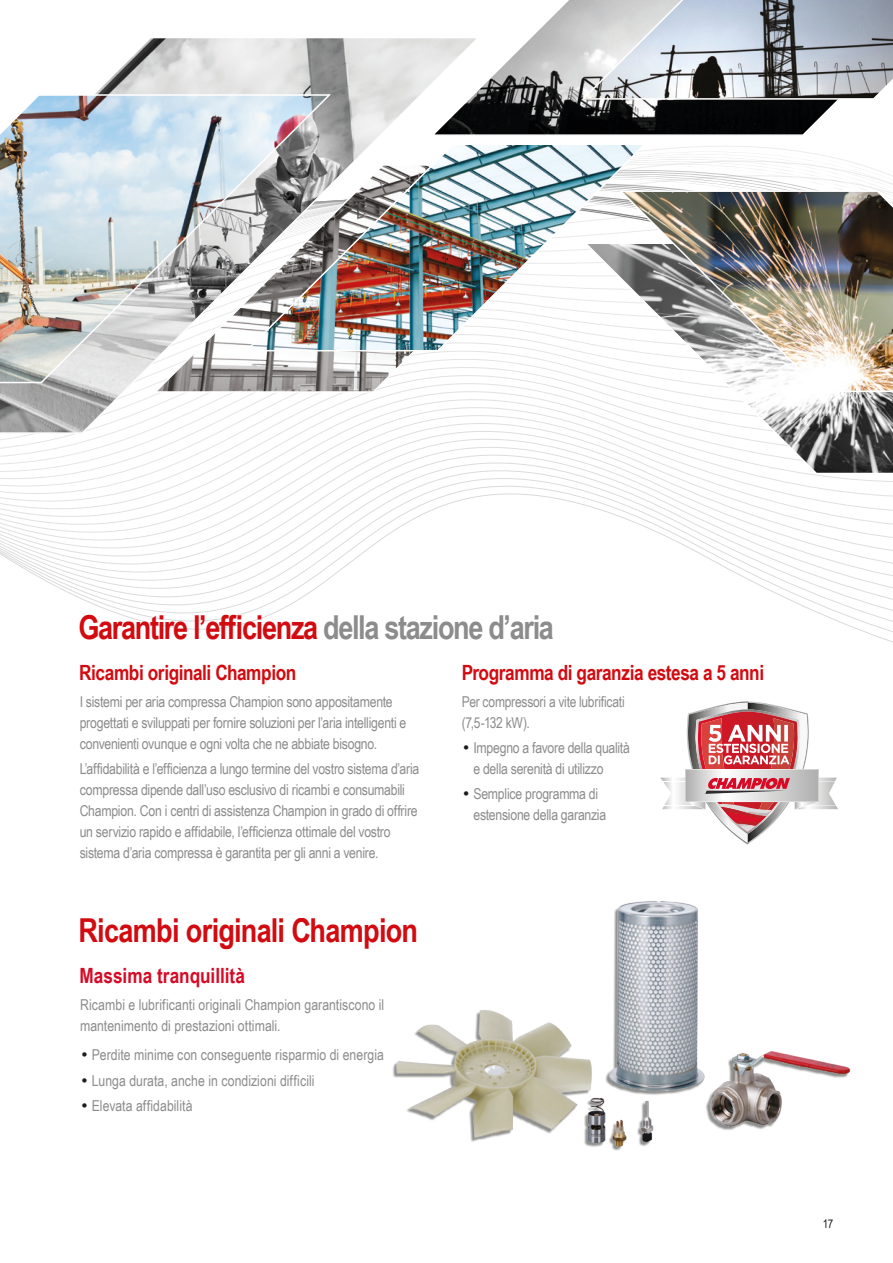
<style>
.page{position:relative;width:893px;height:1263px;background:#fff}
.page>*{position:absolute;margin:0;border:0;box-sizing:border-box;transform-origin:0 0}
.t1{font:700 33px "Arial Narrow";letter-spacing:-.04em;color:#d20b11}
.t2{font:700 33px "Arial Narrow";letter-spacing:-.02em;color:#d20b11}
.t3{font:700 21px "Arial Narrow";letter-spacing:-.02em;color:#d20b11}
.t4{font:700 21px "Arial Narrow";color:#d70a26}
.t5{font:15px/21px "Arial Narrow";letter-spacing:-.015em;color:#8d8c8c}
.t6{font:15px/21px "Arial Narrow";letter-spacing:.005em;color:#8d8c8c}
.t7{font:12px "Arial Narrow";color:#1d1d1b}
.s1{color:#8d8c8c}
.s2{font-family:"Swiss 721 BT";font-weight:300;color:#1d1d1b}
</style>
<div class="page">
<svg style="left:23px;top:541px;width:870px;height:102px"></svg>
<svg style="left:23px;top:507px;width:870px;height:11px"></svg>
<svg style="left:23px;top:472px;width:870px;height:33px"></svg>
<svg style="left:23px;top:146px;width:870px;height:323px"></svg>
<svg style="left:582px;top:352px;width:311px;height:123px"></svg>
<svg style="left:23px;top:38px;width:459px;height:397px"></svg>
<svg style="left:152px;top:352px;width:453px;height:41px"></svg>
<svg style="left:429px;top:0;width:408px;height:137px"></svg>
<img style="left:333px;top:142px;width:315px;height:210px">
<img style="left:0;top:93px;width:333px;height:291px">
<svg style="left:580px;top:0;width:313px;height:100px;background:#afb5bc"></svg>
<img style="left:617px;top:189px;width:276px;height:204px">
<img style="left:407px;top:901px;width:444px;height:250px">
<div style="left:80px;top:999px;width:356px;height:112px;background:#fff"></div>
<div style="left:78px;top:918px;width:340px;height:24px;background:#fff"></div>
<img style="left:0;top:229px;width:23px;height:339px">
<svg style="left:660px;top:701px;width:178px;height:144px"></svg>
<h1 class="t1" style="left:78px;top:603px;width:477px">Garantire l’efficienza <span class="s1">della stazione d’aria</span></h1>
<h2 class="t3" style="left:79px;top:657px;width:219px">Ricambi originali Champion</h2>
<p class="t5" style="left:80px;top:691px;width:328px">I sistemi per aria compressa Champion sono appositamente progettati e sviluppati per fornire soluzioni per l’aria intelligenti e convenienti ovunque e ogni volta che ne abbiate bisogno.</p>
<p class="t5" style="left:80px;top:758px;width:341px">L’affidabilità e l’efficienza a lungo termine del vostro sistema d’aria compressa dipende dall’uso esclusivo di ricambi e consumabili Champion. Con i centri di assistenza Champion in grado di offrire un servizio rapido e affidabile, l’efficienza ottimale del vostro sistema d’aria compressa è garantita per gli anni a venire.</p>
<h1 class="t2" style="left:78px;top:905px;width:341px">Ricambi originali Champion</h1>
<h2 class="t4" style="left:80px;top:960px;width:167px">Massima tranquillità</h2>
<p class="t6" style="left:80px;top:993px;width:306px">Ricambi e lubrificanti originali Champion garantiscono il mantenimento di prestazioni ottimali.</p>
<p class="t5" style="left:80px;top:1044px;width:305px"><span class="s2">•</span> Perdite minime con conseguente risparmio di energia</p>
<p class="t6" style="left:80px;top:1069px;width:236px"><span class="s2">•</span> Lunga durata, anche in condizioni difficili</p>
<p class="t5" style="left:80px;top:1094px;width:114px"><span class="s2">•</span> Elevata affidabilità</p>
<h2 class="t3" style="left:462px;top:657px;width:304px">Programma di garanzia estesa a 5 anni</h2>
<p class="t5" style="left:462px;top:691px;width:165px">Per compressori a vite lubrificati (7,5-132 kW).</p>
<p class="t5" style="left:473px;top:737px;width:158px;text-indent:-12px"><span class="s2">•</span> Impegno a favore della qualità e della serenità di utilizzo</p>
<p class="t5" style="left:473px;top:783px;width:134px;text-indent:-12px"><span class="s2">•</span> Semplice programma di estensione della garanzia</p>
<p class="t7" style="left:823px;top:1215px;width:12px">17</p>
</div>
